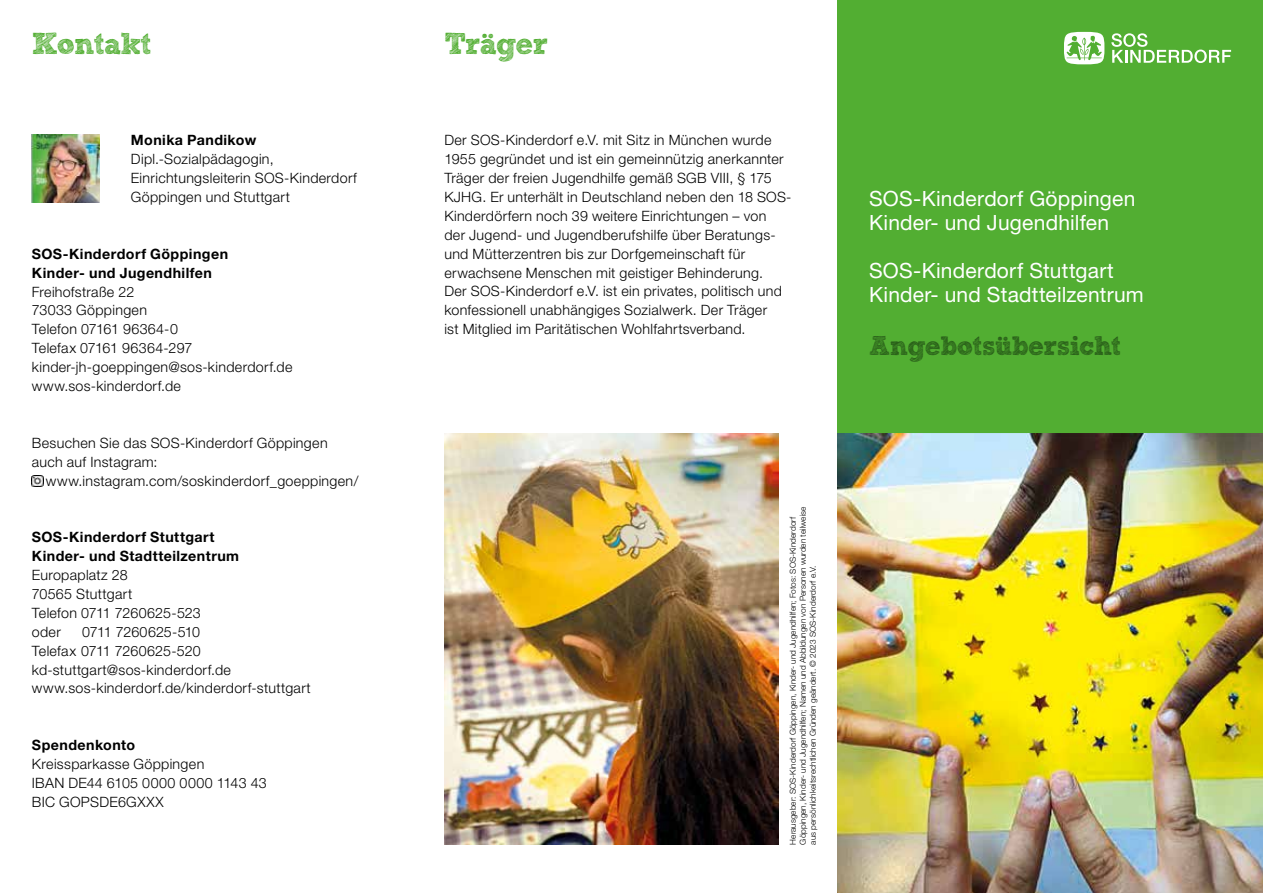
<style>
.page{position:relative;width:1263px;height:893px;background:#fff}
.page>*{position:absolute;margin:0;border:0;box-sizing:border-box;transform-origin:0 0}
.t1{font:700 30px "Sketch Block";letter-spacing:-.03em;color:#52ae32}
.t2{font:700 27px "Sketch Block";letter-spacing:-.03em;color:#295f19}
.t3{font:21px/24px "Helvetica Neue LT Std";letter-spacing:.01em;color:#fff}
.t4{font:300 14.25px/18.9px "Helvetica Neue LT Std";letter-spacing:.02em;color:#000}
.t5{font:700 14.25px/18.9px "Helvetica Neue LT Std";letter-spacing:.03em;color:#000}
.t6{font:300 8.25px/10.1px "Helvetica Neue LT Std";color:#000}
</style>
<div class="page">
<div style="left:838px;top:0;width:425px;height:434px;background:#52ae32"></div>
<img style="left:838px;top:434px;width:425px;height:459px">
<img style="left:444px;top:434px;width:334px;height:411px">
<img style="left:32px;top:135px;width:67px;height:67px">
<svg style="left:1111px;top:33px;width:120px;height:30px"></svg>
<svg style="left:1064px;top:32px;width:40px;height:32px"></svg>
<svg style="left:32px;top:476px;width:11px;height:11px"></svg>
<h1 class="t1" style="left:32px;top:25px;width:121px">Kontakt</h1>
<p class="t5" style="left:131px;top:130px;width:127px">Monika Pandikow</p>
<p class="t4" style="left:131px;top:149px;width:227px">Dipl.-Sozialpädagogin,<br>Einrichtungsleiterin SOS-Kinderdorf<br>Göppingen und Stuttgart</p>
<p class="t5" style="left:32px;top:244px;width:198px">SOS-Kinderdorf Göppingen<br>Kinder- und Jugendhilfen</p>
<p class="t4" style="left:32px;top:282px;width:262px">Freihofstraße 22<br>73033 Göppingen<br>Telefon 07161 96364-0<br>Telefax 07161 96364-297 kinder-jh-goeppingen@sos-kinderdorf.de www.sos-kinderdorf.de</p>
<p class="t4" style="left:32px;top:433px;width:297px">Besuchen Sie das SOS-Kinderdorf Göppingen auch auf Instagram:</p>
<p class="t4" style="left:46px;top:471px;width:314px">www.instagram.com/soskinderdorf_goeppingen/</p>
<p class="t5" style="left:32px;top:527px;width:209px">SOS-Kinderdorf Stuttgart<br>Kinder- und Stadtteilzentrum</p>
<p class="t4" style="left:32px;top:565px;width:170px">Europaplatz 28<br>70565 Stuttgart<br>Telefon 0711 7260625-523 oder</p>
<p class="t4" style="left:32px;top:622px;width:280px;text-indent:50px">0711 7260625-510<br>Telefax 0711 7260625-520 kd-stuttgart@sos-kinderdorf.de www.sos-kinderdorf.de/kinderdorf-stuttgart</p>
<p class="t5" style="left:32px;top:735px;width:105px">Spendenkonto</p>
<p class="t4" style="left:32px;top:754px;width:236px">Kreissparkasse Göppingen<br>IBAN DE44 6105 0000 0000 1143 43<br>BIC GOPSDE6GXXX</p>
<h1 class="t1" style="left:444px;top:25px;width:105px">Träger</h1>
<p class="t4" style="left:444px;top:130px;width:349px">Der SOS-Kinderdorf e.V. mit Sitz in München wurde 1955 gegründet und ist ein gemeinnützig anerkannter Träger der freien Jugendhilfe gemäß SGB VIII, § 175<br>KJHG. Er unterhält in Deutschland neben den 18 SOS-Kinderdörfern noch 39 weitere Einrichtungen – von<br>der Jugend- und Jugendberufshilfe über Beratungs&shy;und Mütterzentren bis zur Dorfgemeinschaft für erwachsene Menschen mit geistiger Behinderung.<br>Der SOS-Kinderdorf e.V. ist ein privates, politisch und konfessionell unabhängiges Sozialwerk. Der Träger<br>ist Mitglied im Paritätischen Wohlfahrtsverband.</p>
<h3 class="t3" style="left:869px;top:187px;width:268px">SOS-Kinderdorf Göppingen<br>Kinder- und Jugendhilfen</h3>
<h3 class="t3" style="left:869px;top:259px;width:276px">SOS-Kinderdorf Stuttgart<br>Kinder- und Stadtteilzentrum</h3>
<h2 class="t2" style="left:869px;top:329px;width:253px">Angebotsübersicht</h2>
<p class="t6" style="left:787px;top:844px;width:339px;rotate:-90deg">Herausgeber: SOS-Kinderdorf Göppingen, Kinder- und Jugendhilfen; Fotos: SOS-Kinderdorf<br>Göppingen, Kinder- und Jugendhilfen; Namen und Abbildungen von Personen wurden teilweise aus persönlichkeitsrechtlichen Gründen geändert. © 2023 SOS-Kinderdorf e.V.</p>
</div>
